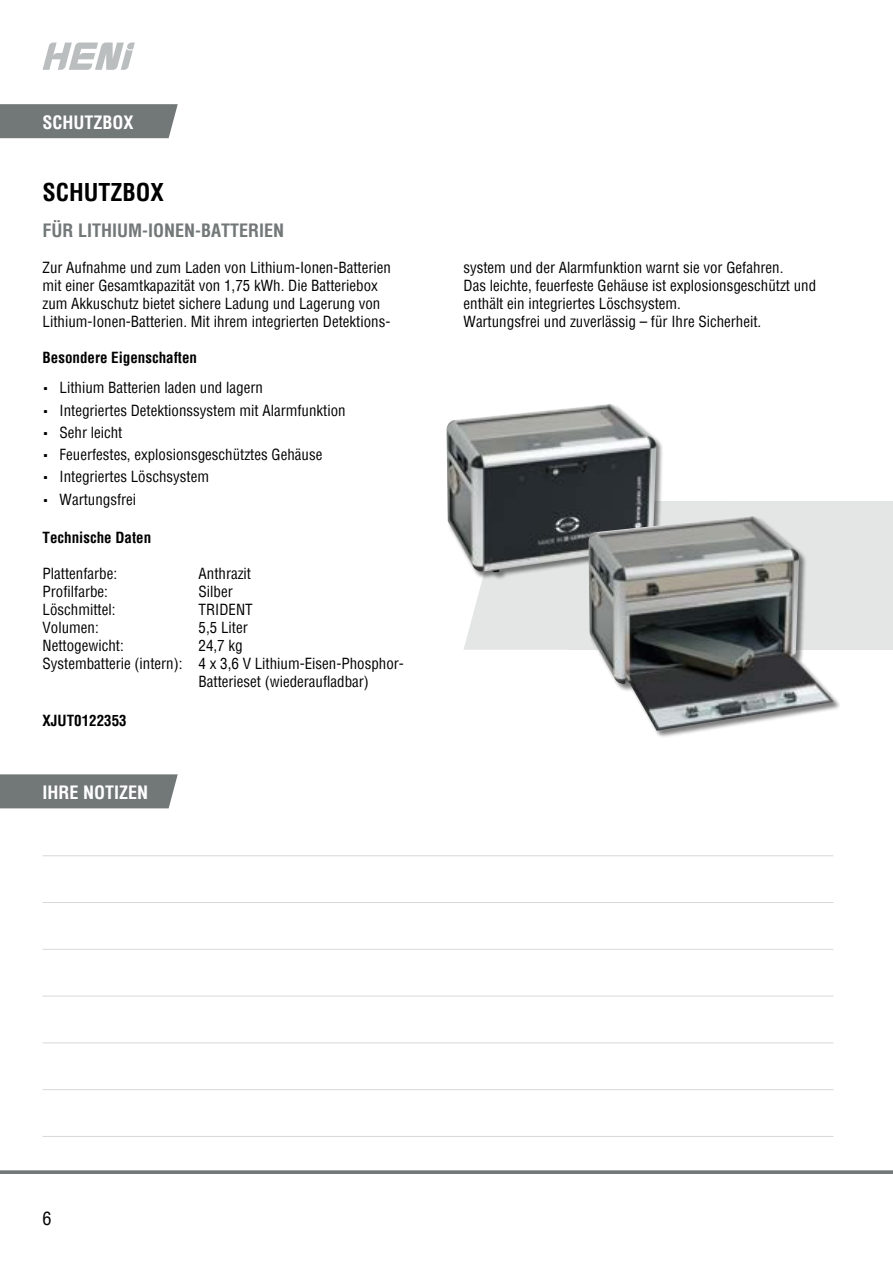
<style>
.page{position:relative;width:893px;height:1263px;background:#fff}
.page>*{position:absolute;margin:0;border:0;box-sizing:border-box;transform-origin:0 0}
.t1{font:700 condensed 24px "Helvetica";color:#000}
.t2{font:700 condensed 18px "Helvetica";color:#727777}
.t3{font:700 condensed 18px "Helvetica";color:#fff}
.t4{font:condensed 18px "Helvetica";color:#000}
.t5{font:condensed 15px/18px "Helvetica";color:#000}
.t6{font:700 condensed 15px "Helvetica";color:#000}
.s1{font-family:"The Sans C4 s";font-weight:300;font-stretch:normal}
</style>
<div class="page">
<svg style="left:43px;top:43px;width:92px;height:27px"></svg>
<hr style="left:0;top:1171px;width:893px;height:3px;background:#727777">
<hr style="left:43px;top:855px;width:790px;height:1px;background:#d6d9d9">
<hr style="left:43px;top:902px;width:790px;height:1px;background:#d6d9d9">
<hr style="left:43px;top:949px;width:790px;height:1px;background:#d6d9d9">
<hr style="left:43px;top:996px;width:790px;height:1px;background:#d6d9d9">
<hr style="left:43px;top:1042px;width:790px;height:1px;background:#d6d9d9">
<hr style="left:43px;top:1089px;width:790px;height:1px;background:#d6d9d9">
<hr style="left:43px;top:1136px;width:790px;height:1px;background:#d6d9d9">
<div style="left:0;top:104px;width:178px;height:34px;background:#727777"></div>
<div style="left:0;top:774px;width:178px;height:34px;background:#727777"></div>
<div style="left:567px;top:501px;width:326px;height:149px;background:#e4e6e6"></div>
<div style="left:447px;top:404px;width:394px;height:335px;background:#000;opacity:.5"></div>
<img style="left:446px;top:404px;width:210px;height:169px">
<img style="left:588px;top:516px;width:245px;height:215px">
<p class="t3" style="left:43px;top:110px;width:93px">SCHUTZBOX</p>
<h1 class="t1" style="left:43px;top:176px;width:123px">SCHUTZBOX</h1>
<p class="t2" style="left:43px;top:218px;width:243px">FÜR LITHIUM-IONEN-BATTERIEN</p>
<p class="t5" style="left:43px;top:258px;width:350px">Zur Aufnahme und zum Laden von Lithium-Ionen-Batterien mit einer Gesamtkapazität von 1,75 kWh. Die Batteriebox zum Akkuschutz bietet sichere Ladung und Lagerung von Lithium-Ionen-Batterien. Mit ihrem integrierten Detektions-</p>
<p class="t6" style="left:43px;top:347px;width:156px">Besondere Eigenschaften</p>
<p class="t5" style="left:43px;top:379px;width:222px"><span class="s1">▪</span> Lithium Batterien laden und lagern</p>
<p class="t5" style="left:43px;top:401px;width:305px"><span class="s1">▪</span> Integriertes Detektionssystem mit Alarmfunktion</p>
<p class="t5" style="left:43px;top:423px;width:81px"><span class="s1">▪</span> Sehr leicht</p>
<p class="t5" style="left:43px;top:445px;width:281px"><span class="s1">▪</span> Feuerfestes, explosionsgeschütztes Gehäuse</p>
<p class="t5" style="left:43px;top:468px;width:168px"><span class="s1">▪</span> Integriertes Löschsystem</p>
<p class="t5" style="left:43px;top:490px;width:95px"><span class="s1">▪</span> Wartungsfrei</p>
<p class="t6" style="left:43px;top:527px;width:110px">Technische Daten</p>
<p class="t5" style="left:43px;top:564px;width:76px">Plattenfarbe:</p>
<p class="t5" style="left:199px;top:564px;width:54px">Anthrazit</p>
<p class="t5" style="left:43px;top:582px;width:67px">Profilfarbe:</p>
<p class="t5" style="left:199px;top:582px;width:36px">Silber</p>
<p class="t5" style="left:43px;top:600px;width:74px">Löschmittel:</p>
<p class="t5" style="left:199px;top:600px;width:56px">TRIDENT</p>
<p class="t5" style="left:43px;top:618px;width:58px">Volumen:</p>
<p class="t5" style="left:199px;top:618px;width:51px">5,5 Liter</p>
<p class="t5" style="left:43px;top:636px;width:83px">Nettogewicht:</p>
<p class="t5" style="left:199px;top:636px;width:46px">24,7 kg</p>
<p class="t5" style="left:43px;top:654px;width:363px">Systembatterie (intern): 4 x 3,6 V Lithium-Eisen-Phosphor-</p>
<p class="t5" style="left:199px;top:672px;width:172px">Batterieset (wiederaufladbar)</p>
<p class="t6" style="left:43px;top:710px;width:86px">XJUT0122353</p>
<p class="t3" style="left:43px;top:781px;width:107px">IHRE NOTIZEN</p>
<p class="t5" style="left:463px;top:258px;width:354px">system und der Alarmfunktion warnt sie vor Gefahren.<br>Das leichte, feuerfeste Gehäuse ist explosionsgeschützt und enthält ein integriertes Löschsystem.<br>Wartungsfrei und zuverlässig – für Ihre Sicherheit.</p>
<p class="t4" style="left:43px;top:1206px;width:10px">6</p>
</div>
